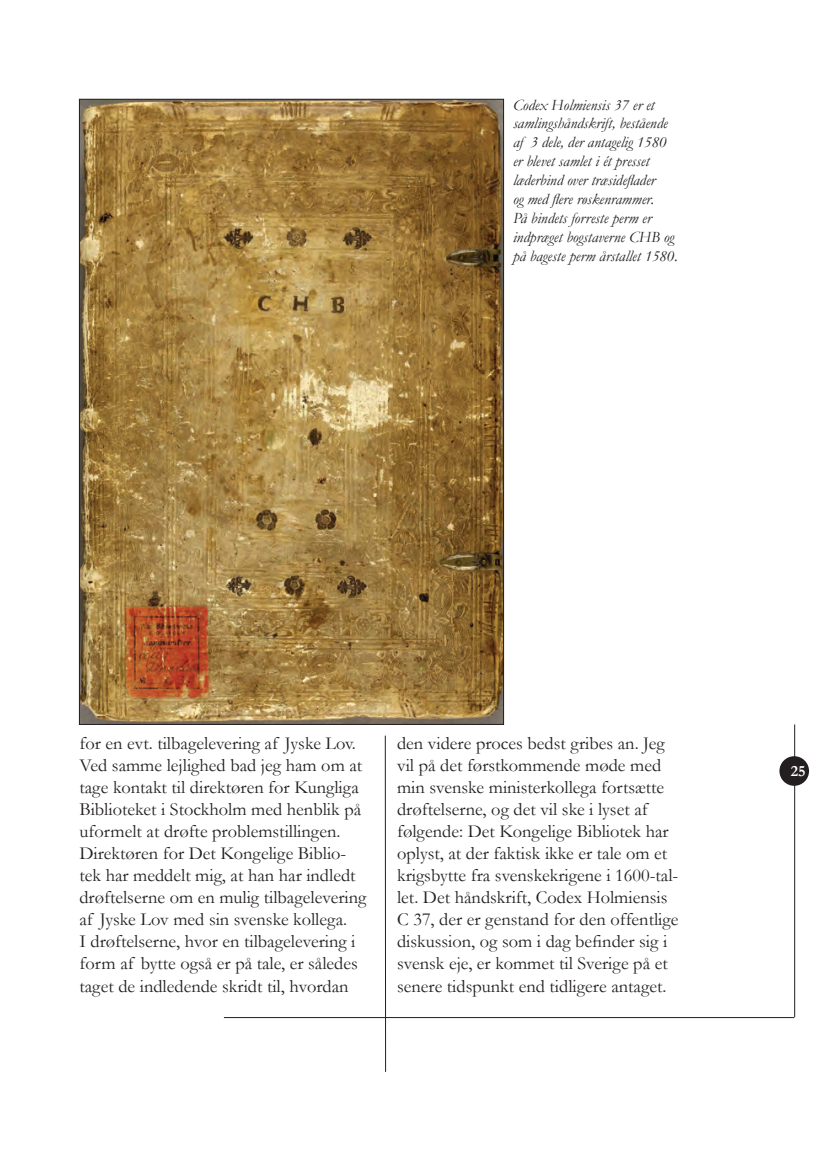
<style>
.page{position:relative;width:834px;height:1176px;background:#fff}
.page>*{position:absolute;margin:0;border:0;box-sizing:border-box;transform-origin:0 0}
.Almindelig_tekst_med{font:18.38px/22.1px "Garamond";color:#231f20}
.Slutnotetekst{font:italic 15.75px/18.9px "Garamond";color:#231f20}
.t1{font:700 15.75px "Garamond";color:#fff}
</style>
<div class="page">
<hr style="left:224px;top:1017px;width:570px;height:1px;background:#231f20">
<hr style="left:794px;top:724px;width:1px;height:293px;background:#231f20">
<div style="left:780px;top:757px;width:28px;height:28px;background:#231f20;border-radius:50%"></div>
<div style="left:779px;top:756px;width:29px;height:30px;border:2px solid #231f20;border-radius:50%"></div>
<hr style="left:385px;top:735px;width:1px;height:337px;background:#231f20">
<img style="left:81px;top:101px;width:421px;height:622px">
<p class="Slutnotetekst" style="left:513px;top:95px;width:166px">Codex Holmiensis 37 er et samlingshåndskrift, bestående af 3 dele, der antagelig 1580 er blevet samlet i ét presset læderbind over træsideflader<br>og med flere røskenrammer.<br>På bindets forreste perm er indpræget bogstaverne CHB og på bageste perm årstallet 1580.</p>
<p class="Almindelig_tekst_med" style="left:79px;top:731px;width:288px">for en evt. tilbagelevering af Jyske Lov.<br>Ved samme lejlighed bad jeg ham om at tage kontakt til direktøren for Kungliga Biblioteket i Stockholm med henblik på uformelt at drøfte problemstillingen.<br>Direktøren for Det Kongelige Biblio&shy;tek har meddelt mig, at han har indledt drøftelserne om en mulig tilbagelevering af Jyske Lov med sin svenske kollega.<br>I drøftelserne, hvor en tilbagelevering i form af bytte også er på tale, er således taget de indledende skridt til, hvordan</p>
<p class="Almindelig_tekst_med" style="left:397px;top:731px;width:283px">den videre proces bedst gribes an. Jeg vil på det førstkommende møde med min svenske ministerkollega fortsætte drøftelserne, og det vil ske i lyset af følgende: Det Kongelige Bibliotek har oplyst, at der faktisk ikke er tale om et krigsbytte fra svenskekrigene i 1600-tal&shy;let. Det håndskrift, Codex Holmiensis C 37, der er genstand for den offentlige diskussion, og som i dag befinder sig i svensk eje, er kommet til Sverige på et senere tidspunkt end tidligere antaget.</p>
<p class="t1" style="left:790px;top:760px;width:16px">25</p>
</div>
